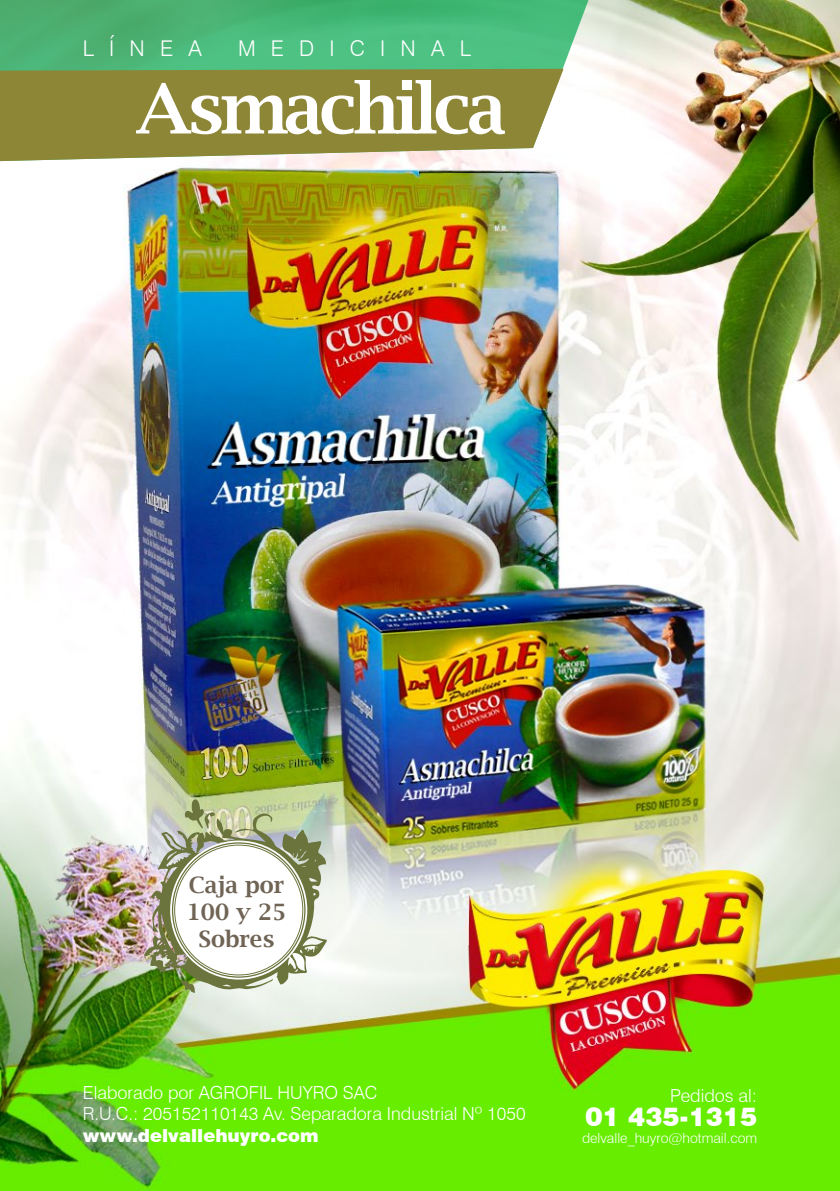
<style>
.page{position:relative;width:840px;height:1191px;background:#fff}
.page>*{position:absolute;margin:0;border:0;box-sizing:border-box;transform-origin:0 0}
.t1{font:600 69.4px "Lucida Bright";letter-spacing:-.05em;color:#fff}
.t2{font:900 26px "Swiss 721 BT";color:#fff}
.t3{font:600 22.6px/27.2px "Lucida Bright";color:#706455;text-align:center}
.t4{font:300 21.8px "Swiss 721 BT";letter-spacing:.7em;color:#fff}
.t5{font:300 18px/21.6px "Swiss 721 BT";color:#fff}
.t6{font:900 18px "Swiss 721 BT";color:#fff}
.t7{font:300 14px "Swiss 721 BT";color:#fff}
</style>
<div class="page">
<img style="left:0;top:0;width:839px;height:1190px">
<svg style="left:0;top:0;width:588px;height:161px;background:#56bd82"></svg>
<svg style="left:0;top:69px;width:563px;height:92px;background:#969148"></svg>
<img style="left:144px;top:799px;width:183px;height:194px">
<svg style="left:170px;top:840px;width:137px;height:139px"></svg>
<svg style="left:172px;top:843px;width:133px;height:134px"></svg>
<div style="left:174px;top:845px;width:128px;height:130px;background:#fff;border-radius:50%"></div>
<p class="t4" style="left:83px;top:35px;width:120px">LÍNEA</p>
<p class="t4" style="left:238px;top:35px;width:234px">MEDICINAL</p>
<h1 class="t1" style="left:136px;top:69px;width:371px">Asmachilca</h1>
<p class="t3" style="left:187px;top:870px;width:101px">Caja por<br>100 y 25<br>Sobres</p>
<p class="t5" style="left:83px;top:1081px;width:444px">Elaborado por AGROFIL HUYRO SAC<br>R.U.C.: 205152110143 Av. Separadora Industrial Nº 1050</p>
<p class="t6" style="left:83px;top:1124px;width:237px">www.delvallehuyro.com</p>
<p class="t5" style="left:670px;top:1084px;width:88px">Pedidos al:</p>
<h2 class="t2" style="left:585px;top:1101px;width:173px">01 435-1315</h2>
<p class="t7" style="left:581px;top:1129px;width:176px">delvalle_huyro@hotmail.com</p>
</div>
